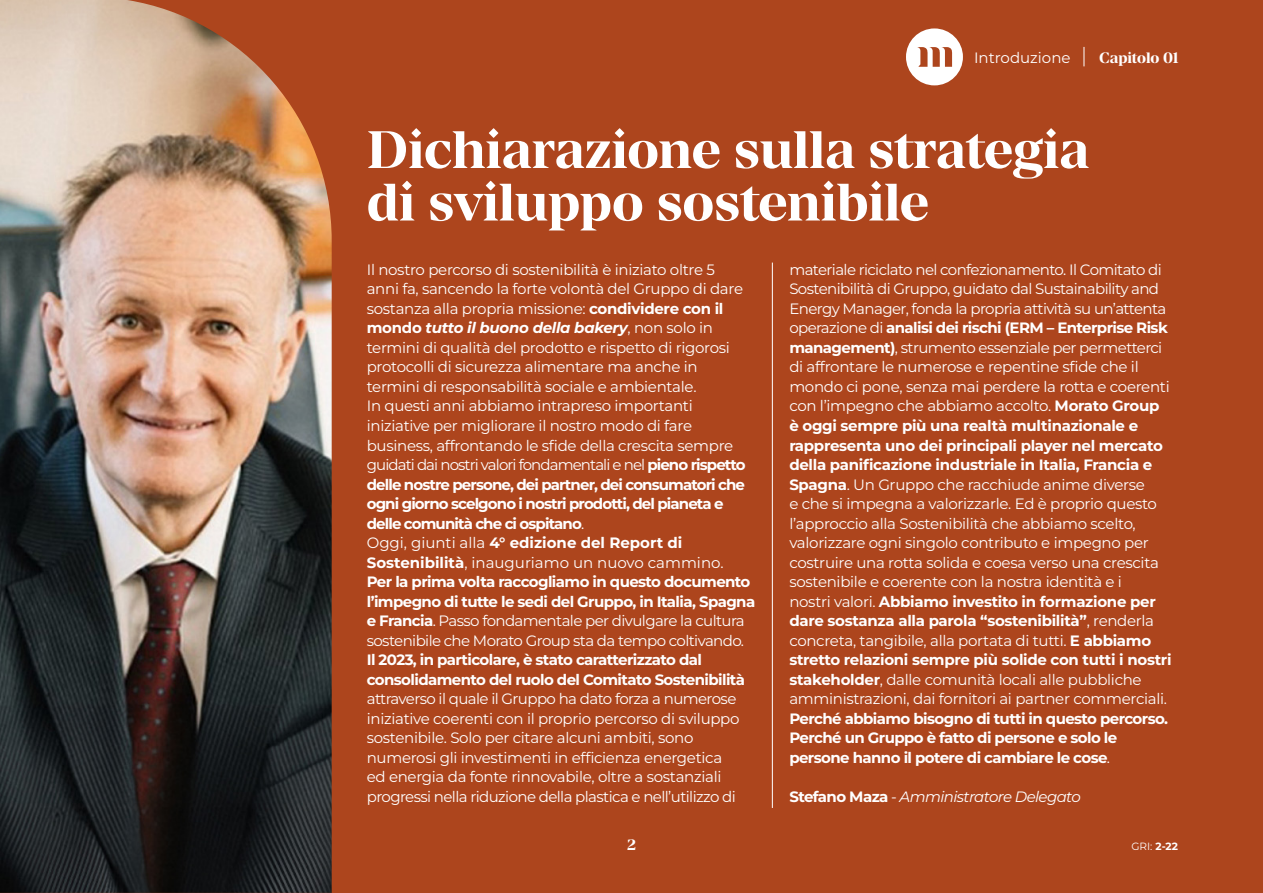
<style>
.page{position:relative;width:1263px;height:893px;background:#ad451d}
.page>*{position:absolute;margin:0;border:0;box-sizing:border-box;transform-origin:0 0}
.t1{font:700 52.5px/52.5px "Manier";color:#fff}
.t2{font:15px/19.5px "Montserrat";letter-spacing:-.02em;color:#fff}
.t3{font:700 15px/19.5px "Montserrat";letter-spacing:-.04em;color:#fff}
.t4{font:italic 15px "Montserrat";letter-spacing:-.04em;color:#fff}
.t5{font:15px "Montserrat";color:#fff}
.t6{font:700 15px "Manier";letter-spacing:-.01em;color:#fff}
.t7{font:10.5px "Montserrat";color:#fff}
.s1{font-weight:700}
.s2{font-weight:700;font-style:italic}
.s3{font-weight:400}
.s4{font-weight:700;font-style:normal}
.s5{font-style:normal}
</style>
<div class="page">
<img style="left:0;top:0;width:332px;height:893px">
<hr style="left:772px;top:263px;width:1px;height:545px;background:#fff">
<div style="left:906px;top:28px;width:57px;height:57px;background:#fff;border-radius:50%"></div>
<svg style="left:917px;top:47px;width:35px;height:20px"></svg>
<svg style="left:1083px;top:47px;width:1px;height:19px"></svg>
<p class="t5" style="left:974px;top:47px;width:98px">Introduzione</p>
<p class="t6" style="left:1099px;top:49px;width:81px">Capitolo 01</p>
<h1 class="t1" style="left:367px;top:124px;width:724px">Dichiarazione sulla strategia di sviluppo sostenibile</h1>
<p class="t2" style="left:367px;top:259px;width:390px">Il nostro percorso di sostenibilità è iniziato oltre 5<br>anni fa, sancendo la forte volontà del Gruppo di dare sostanza alla propria missione: <span class="s1">condividere con il mondo</span> <span class="s2">tutto il buono della bakery</span>, non solo in termini di qualità del prodotto e rispetto di rigorosi protocolli di sicurezza alimentare ma anche in<br>termini di responsabilità sociale e ambientale.<br>In questi anni abbiamo intrapreso importanti iniziative per migliorare il nostro modo di fare business, affrontando le sfide della crescita sempre guidati dai nostri valori fondamentali e nel <span class="s1">pieno rispetto delle nostre persone, dei partner, dei consumatori che ogni giorno scelgono i nostri prodotti, del pianeta e delle comunità che ci ospitano</span>.<br>Oggi, giunti alla <span class="s1">4° edizione del Report di Sostenibilità</span>, inauguriamo un nuovo cammino.<br><span class="s1">Per la prima volta raccogliamo in questo documento l’impegno di tutte le sedi del Gruppo, in Italia, Spagna e Francia</span>. Passo fondamentale per divulgare la cultura sostenibile che Morato Group sta da tempo coltivando.</p>
<p class="t3" style="left:367px;top:649px;width:380px">Il 2023, in particolare, è stato caratterizzato dal consolidamento del ruolo del Comitato Sostenibilità</p>
<p class="t2" style="left:367px;top:688px;width:374px">attraverso il quale il Gruppo ha dato forza a numerose iniziative coerenti con il proprio percorso di sviluppo sostenibile. Solo per citare alcuni ambiti, sono numerosi gli investimenti in efficienza energetica ed energia da fonte rinnovabile, oltre a sostanziali progressi nella riduzione della plastica e nell’utilizzo di</p>
<p class="t2" style="left:789px;top:259px;width:384px">materiale riciclato nel confezionamento. Il Comitato di Sostenibilità di Gruppo, guidato dal Sustainability and Energy Manager, fonda la propria attività su un’attenta operazione di <span class="s1">analisi dei rischi (ERM – Enterprise Risk management)</span>, strumento essenziale per permetterci di affrontare le numerose e repentine sfide che il mondo ci pone, senza mai perdere la rotta e coerenti con l’impegno che abbiamo accolto. <span class="s1">Morato Group è oggi sempre più una realtà multinazionale e rappresenta uno dei principali player nel mercato della panificazione industriale in Italia, Francia e Spagna</span>. Un Gruppo che racchiude anime diverse<br>e che si impegna a valorizzarle. Ed è proprio questo l’approccio alla Sostenibilità che abbiamo scelto, valorizzare ogni singolo contributo e impegno per costruire una rotta solida e coesa verso una crescita sostenibile e coerente con la nostra identità e i<br>nostri valori. <span class="s1">Abbiamo investito in formazione per dare sostanza alla parola “sostenibilità”</span>, renderla concreta, tangibile, alla portata di tutti. <span class="s1">E abbiamo stretto relazioni sempre più solide con tutti i nostri stakeholder</span>, dalle comunità locali alle pubbliche amministrazioni, dai fornitori ai partner commerciali.</p>
<p class="t3" style="left:789px;top:708px;width:380px">Perché abbiamo bisogno di tutti in questo percorso.<br>Perché un Gruppo è fatto di persone e solo le persone hanno il potere di cambiare le cose<span class="s3">.</span></p>
<p class="t4" style="left:789px;top:786px;width:293px"><span class="s4">Stefano Maza</span> <span class="s5">-</span> Amministratore Delegato</p>
<p class="t6" style="left:627px;top:836px;width:10px">2</p>
<p class="t7" style="left:1131px;top:840px;width:48px">GRI: <span class="s1">2-22</span></p>
</div>
